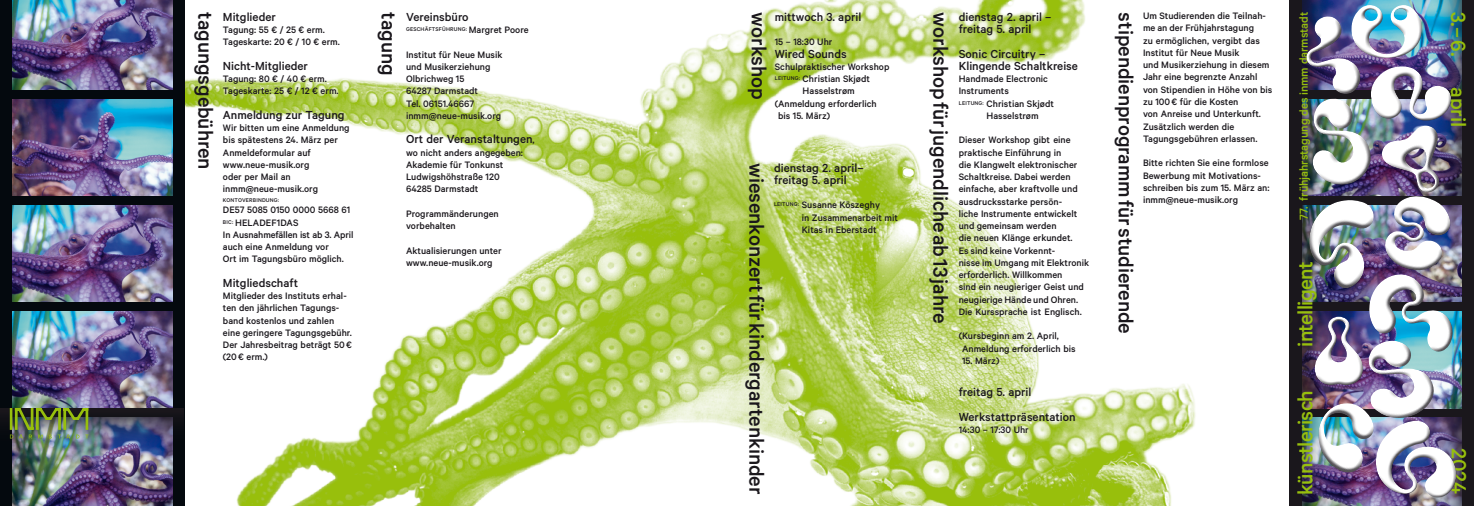
<style>
.page{position:relative;width:1474px;height:506px;background:#fff}
.page>*{position:absolute;margin:0;border:0;box-sizing:border-box;transform-origin:0 0}
.t1{font:500 23.1px "Calibre";letter-spacing:-.03em;color:#97bf0d}
.t2{font:500 22.75px "Calibre";letter-spacing:-.005em;color:#1a171c}
.t3{font:500 13.12px/12.2px "Calibre";color:#1a171c}
.t4{font:500 13.04px "Calibre";letter-spacing:-.005em;color:#97bf0d}
.t5{font:500 10.5px/12.2px "Calibre";color:#1a171c}
.t6{font:500 6.12px "Calibre";letter-spacing:.03em;color:#1a171c}
.s1{font-size:10.5px}
</style>
<div class="page">
<img style="left:184px;top:0;width:1012px;height:506px">
<div style="left:0;top:0;width:184px;height:506px;background:#04090e"></div>
<div style="left:1289px;top:0;width:184px;height:506px;background:#1a171c"></div>
<img style="left:13px;top:99px;width:159px;height:97px">
<img style="left:1329px;top:497px;width:104px;height:9px">
<img style="left:13px;top:449px;width:159px;height:57px">
<svg style="left:1433px;top:497px;width:29px;height:9px"></svg>
<img style="left:13px;top:205px;width:159px;height:97px">
<img style="left:13px;top:311px;width:159px;height:97px">
<svg style="left:1302px;top:0;width:27px;height:506px"></svg>
<img style="left:0;top:409px;width:184px;height:40px">
<img style="left:13px;top:0;width:159px;height:90px">
<img style="left:10px;top:408px;width:79px;height:31px">
<div style="left:1347px;top:1px;width:73px;height:55px;background:#fff;opacity:.75"></div>
<img style="left:1302px;top:5px;width:160px;height:492px">
<p class="t3" style="left:223px;top:10px;width:54px">Mitglieder</p>
<p class="t5" style="left:223px;top:24px;width:118px">Tagung: 55 € / 25 € erm.<br>Tageskarte: 20 € / 10 € erm.</p>
<p class="t3" style="left:223px;top:59px;width:87px">Nicht-Mitglieder</p>
<p class="t5" style="left:223px;top:73px;width:117px">Tagung: 80 € / 40 € erm.<br>Tageskarte: 25 € / 12 € erm.</p>
<p class="t3" style="left:223px;top:108px;width:123px">Anmeldung zur Tagung</p>
<p class="t5" style="left:223px;top:122px;width:128px">Wir bitten um eine Anmeldung bis spätestens 24. März per<br>Anmeldeformular auf www.neue-musik.org<br>oder per Mail an inmm@neue-musik.org</p>
<p class="t6" style="left:223px;top:196px;width:58px">KONTOVERBINDUNG:</p>
<p class="t5" style="left:223px;top:204px;width:132px">DE57 5085 0150 0000 5668 61<br><sup>BIC:</sup> HELADEF1DAS<br>In Ausnahmefällen ist ab 3. April auch eine Anmeldung vor<br>Ort im Tagungsbüro möglich.</p>
<p class="t3" style="left:223px;top:276px;width:77px">Mitgliedschaft</p>
<p class="t5" style="left:223px;top:290px;width:131px">Mitglieder des Instituts erhal&shy;ten den jährlichen Tagungs&shy;band kostenlos und zahlen eine geringere Tagungsgebühr.<br>Der Jahresbeitrag beträgt 50€ (20€ erm.)</p>
<h2 class="t2" style="left:219px;top:12px;width:159px;rotate:90deg">tagungsgebühren</h2>
<h2 class="t2" style="left:402px;top:12px;width:65px;rotate:90deg">tagung</h2>
<p class="t3" style="left:406px;top:10px;width:64px">Vereinsbüro</p>
<p class="t6" style="left:406px;top:26px;width:124px">GESCHÄFTSFÜHRUNG: <span class="s1">Margret Poore</span></p>
<p class="t5" style="left:406px;top:48px;width:98px">Institut für Neue Musik und Musikerziehung<br>Olbrichweg 15<br>64287 Darmstadt<br>Tel. 06151.46667 inmm@neue-musik.org</p>
<p class="t3" style="left:406px;top:133px;width:130px">Ort der Veranstaltungen<span class="s1">,</span></p>
<p class="t5" style="left:406px;top:146px;width:118px">wo nicht anders angegeben:<br>Akademie für Tonkunst<br>Ludwigshöhstraße 120<br>64285 Darmstadt</p>
<p class="t5" style="left:406px;top:207px;width:94px">Programmänderungen vorbehalten</p>
<p class="t5" style="left:406px;top:244px;width:97px">Aktualisierungen unter www.neue-musik.org</p>
<h2 class="t2" style="left:772px;top:12px;width:89px;rotate:90deg">workshop</h2>
<p class="t3" style="left:774px;top:10px;width:88px">mittwoch 3. april</p>
<p class="t5" style="left:774px;top:36px;width:59px">15 – 18:30 Uhr</p>
<p class="t3" style="left:774px;top:47px;width:73px">Wired Sounds</p>
<p class="t5" style="left:774px;top:60px;width:116px">Schulpraktischer Workshop</p>
<p class="t5" style="left:774px;top:73px;width:97px"><sup>LEITUNG:</sup> Christian Skjødt</p>
<p class="t5" style="left:802px;top:85px;width:54px">Hasselstrøm</p>
<p class="t5" style="left:774px;top:97px;width:103px">(Anmeldung erforderlich</p>
<p class="t5" style="left:778px;top:109px;width:54px">bis 15. März)</p>
<h2 class="t2" style="left:770px;top:163px;width:333px;rotate:90deg">wiesenkonzert für kindergartenkinder</h2>
<p class="t3" style="left:774px;top:161px;width:91px">dienstag 2. april– freitag 5. april</p>
<p class="t5" style="left:801px;top:199px;width:98px;text-indent:-28px"><sup>LEITUNG:</sup> Susanne Köszeghy<br>in Zusammenarbeit mit<br>Kitas in Eberstadt</p>
<h2 class="t2" style="left:954px;top:12px;width:313px;rotate:90deg">workshop für jugendliche ab 13 jahre</h2>
<p class="t3" style="left:958px;top:10px;width:94px">dienstag 2. april – freitag 5. april</p>
<p class="t3" style="left:958px;top:47px;width:121px">Sonic Circuitry –<br>Klingende Schaltkreise</p>
<p class="t5" style="left:958px;top:73px;width:91px">Handmade Electronic</p>
<p class="t5" style="left:958px;top:85px;width:52px">Instruments</p>
<p class="t5" style="left:958px;top:97px;width:97px"><sup>LEITUNG:</sup> Christian Skjødt</p>
<p class="t5" style="left:986px;top:109px;width:54px">Hasselstrøm</p>
<p class="t5" style="left:958px;top:134px;width:132px">Dieser Workshop gibt eine praktische Einführung in<br>die Klangwelt elektronischer<br>Schaltkreise. Dabei werden einfache, aber kraftvolle und ausdrucksstarke persön-<br>liche Instrumente entwickelt und gemeinsam werden<br>die neuen Klänge erkundet.<br>Es sind keine Vorkennt-<br>nisse im Umgang mit Elektronik erforderlich. Willkommen<br>sind ein neugieriger Geist und neugierige Hände und Ohren.<br>Die Kurssprache ist Englisch.</p>
<p class="t5" style="left:962px;top:330px;width:115px;text-indent:-3px">(Kursbeginn am 2. April,<br>Anmeldung erforderlich bis</p>
<p class="t5" style="left:962px;top:354px;width:39px">15. März)</p>
<p class="t3" style="left:958px;top:380px;width:118px;line-height:24.5px">freitag 5. april<br>Werkstattpräsentation</p>
<p class="t5" style="left:958px;top:423px;width:72px">14:30 – 17:30 Uhr</p>
<h2 class="t2" style="left:1139px;top:12px;width:323px;rotate:90deg">stipendienprogramm für studierende</h2>
<p class="t5" style="left:1142px;top:10px;width:131px">Um Studierenden die Teilnah&shy;me an der Frühjahrstagung<br>zu ermöglichen, vergibt das<br>Institut für Neue Musik<br>und Musikerziehung in diesem<br>Jahr eine begrenzte Anzahl von Stipendien in Höhe von bis zu 100€ für die Kosten<br>von Anreise und Unterkunft.<br>Zusätzlich werden die<br>Tagungsgebühren erlassen.</p>
<p class="t5" style="left:1142px;top:157px;width:128px">Bitte richten Sie eine formlose<br>Bewerbung mit Motivations&shy;schreiben bis zum 15. März an: inmm@neue-musik.org</p>
<p class="t4" style="left:1296px;top:220px;width:209px;rotate:-90deg">77. frühjahrstagung des inmm darmstadt</p>
<h1 class="t1" style="left:1471px;top:12px;width:46px;rotate:90deg">3.– 6.</h1>
<h1 class="t1" style="left:1471px;top:87px;width:42px;rotate:90deg">april</h1>
<h1 class="t1" style="left:1291px;top:347px;width:87px;rotate:-90deg">intelligent</h1>
<h1 class="t1" style="left:1291px;top:495px;width:106px;rotate:-90deg">künstlerisch</h1>
<h1 class="t1" style="left:1472px;top:448px;width:47px;rotate:90deg">2024</h1>
</div>
